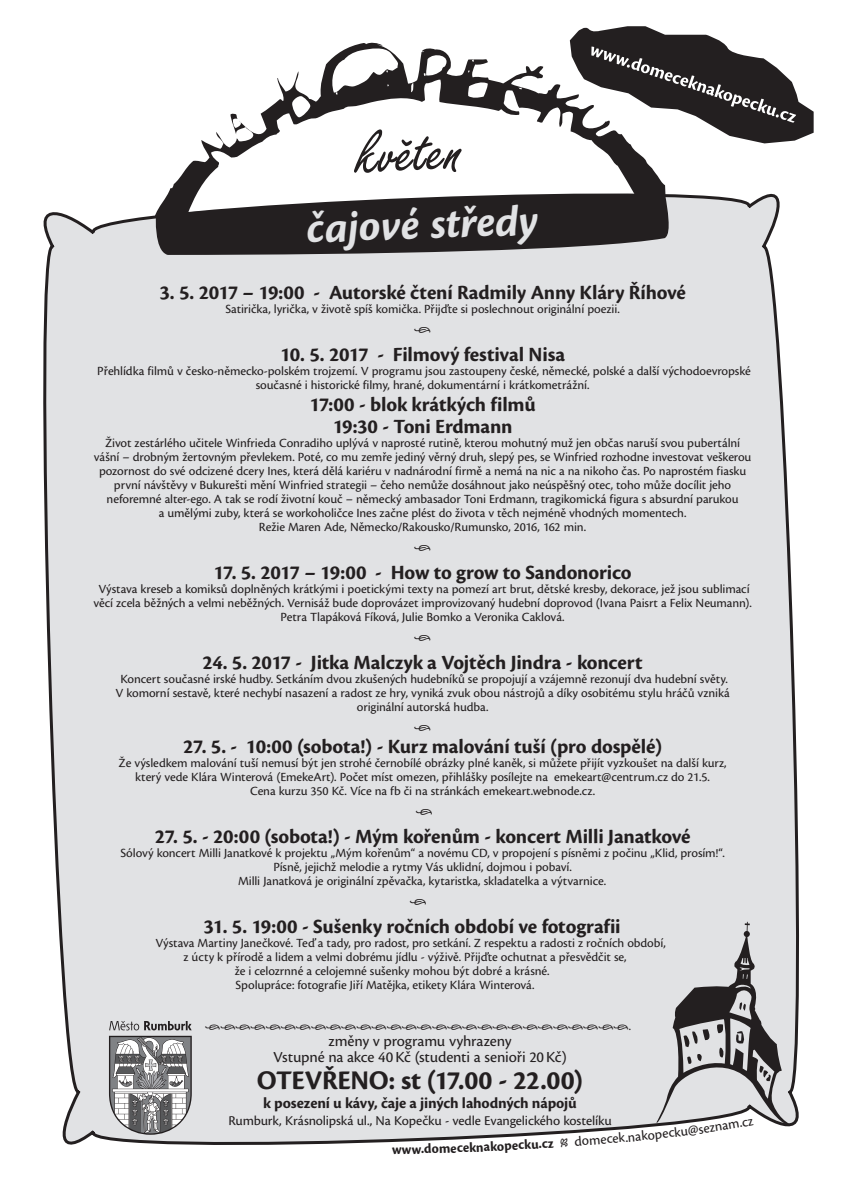
<style>
.page{position:relative;width:842px;height:1191px;background:#fff}
.page>*{position:absolute;margin:0;border:0;box-sizing:border-box;transform-origin:0 0}
.t1{font:65px "Freeport";color:#231f20}
.t2{font:italic 700 45px "Cronos Pro";color:#e1e2e4}
.t3{font:700 28px "Cronos Pro";letter-spacing:-.01em;color:#231f20}
.t4{font:700 21px/22px "Cronos Pro";letter-spacing:-.01em;color:#231f20;text-align:center}
.t5{font:16px/16px "Cronos Pro Capt";letter-spacing:-.01em;color:#231f20;text-align:center}
.t6{font:700 16px "Cronos Pro";letter-spacing:-.01em;color:#231f20}
.t7{font:15px "Cronos Pro Capt";color:#231f20}
.t8{font:14.4px "Cronos Pro Capt";color:#231f20}
.t9{font:700 14.4px "Cronos Pro";color:#231f20}
.t10{font:14px "Cronos Pro Capt";letter-spacing:-.01em;color:#231f20}
.t11{font:13.5px "Cronos Pro Capt";color:#231f20}
.t12{font:13px/14px "Cronos Pro Capt";letter-spacing:-.01em;color:#231f20;text-align:center}
.s1{font-size:12.2px}
.s2{font-family:"Cronos Pro";font-weight:700}
</style>
<div class="page">
<svg style="left:178px;top:42px;width:482px;height:137px"></svg>
<div style="left:43px;top:179px;width:756px;height:966px;background:#e1e2e4"></div>
<svg style="left:154px;top:194px;width:516px;height:62px;background:#464243"></svg>
<svg style="left:570px;top:26px;width:244px;height:117px"></svg>
<svg style="left:109px;top:1020px;width:83px;height:114px"></svg>
<svg style="left:656px;top:921px;width:136px;height:212px;background:#b8b8ba"></svg>
<h1 class="t1" style="left:352px;top:118px;width:108px;rotate:-3deg">květen</h1>
<h2 class="t2" style="left:306px;top:202px;width:234px;rotate:-2deg">čajové středy</h2>
<h3 class="t4" style="left:159px;top:282px;width:528px">3. 5. 2017 – 19:00 - Autorské čtení Radmily Anny Kláry Říhové</h3>
<p class="t12" style="left:225px;top:302px;width:396px">Satirička, lyrička, v životě spíš komička. Přijďte si poslechnout originální poezii.</p>
<p class="t7" style="left:414px;top:319px;width:18px">•</p>
<h3 class="t4" style="left:280px;top:344px;width:287px">10. 5. 2017 - Filmový festival Nisa</h3>
<p class="t12" style="left:97px;top:364px;width:655px">Přehlídka filmů v česko-německo-polském trojzemí. V programu jsou zastoupeny české, německé, polské a další východoevropské současné i historické filmy, hrané, dokumentární i krátkometrážní.</p>
<h3 class="t4" style="left:310px;top:394px;width:228px">17:00 - blok krátkých filmů<br>19:30 - Toni Erdmann</h3>
<p class="t12" style="left:94px;top:436px;width:659px">Život zestárlého učitele Winfrieda Conradiho uplývá v naprosté rutině, kterou mohutný muž jen občas naruší svou pubertální vášní – drobným žertovným převlekem. Poté, co mu zemře jediný věrný druh, slepý pes, se Winfried rozhodne investovat veškerou pozornost do své odcizené dcery Ines, která dělá kariéru v nadnárodní firmě a nemá na nic a na nikoho čas. Po naprostém fiasku první návštěvy v Bukurešti mění Winfried strategii – čeho nemůže dosáhnout jako neúspěšný otec, toho může docílit jeho neforemné alter-ego. A tak se rodí životní kouč – německý ambasador Toni Erdmann, tragikomická figura s absurdní parukou<br>a umělými zuby, která se workoholičce Ines začne plést do života v těch nejméně vhodných momentech.<br>Režie Maren Ade, Německo/Rakousko/Rumunsko, 2016, 162 min.</p>
<p class="t7" style="left:414px;top:537px;width:18px">•</p>
<h3 class="t4" style="left:214px;top:562px;width:420px">17. 5. 2017 – 19:00 - How to grow to Sandonorico</h3>
<p class="t12" style="left:93px;top:582px;width:660px">Výstava kreseb a komiksů doplněných krátkými i poetickými texty na pomezí art brut, dětské kresby, dekorace, jež jsou sublimací věcí zcela běžných a velmi neběžných. Vernisáž bude doprovázet improvizovaný hudební doprovod (Ivana Paisrt a Felix Neumann).<br>Petra Tlapáková Fíková, Julie Bomko a Veronika Caklová.</p>
<p class="t7" style="left:414px;top:627px;width:18px">•</p>
<h3 class="t4" style="left:203px;top:652px;width:442px">24. 5. 2017 - Jitka Malczyk a Vojtěch Jindra - koncert</h3>
<p class="t12" style="left:116px;top:672px;width:616px">Koncert současné irské hudby. Setkáním dvou zkušených hudebníků se propojují a vzájemně rezonují dva hudební světy.<br>V komorní sestavě, které nechybí nasazení a radost ze hry, vyniká zvuk obou nástrojů a díky osobitému stylu hráčů vzniká originální autorská hudba.</p>
<p class="t7" style="left:414px;top:717px;width:18px">•</p>
<h3 class="t4" style="left:183px;top:736px;width:480px">27. 5. - 10:00 (sobota!) - Kurz malování tuší (pro dospělé)</h3>
<p class="t12" style="left:119px;top:756px;width:610px">Že výsledkem malování tuší nemusí být jen strohé černobílé obrázky plné kaněk, si můžete přijít vyzkoušet na další kurz, který vede Klára Winterová (EmekeArt). Počet míst omezen, přihlášky posílejte na emekeart@centrum.cz do 21.5.<br>Cena kurzu 350 Kč. Více na fb či na stránkách emekeart.webnode.cz.</p>
<p class="t7" style="left:416px;top:801px;width:18px">•</p>
<h3 class="t4" style="left:155px;top:826px;width:537px">27. 5. - 20:00 (sobota!) - Mým kořenům - koncert Milli Janatkové</h3>
<p class="t12" style="left:120px;top:846px;width:606px">Sólový koncert Milli Janatkové k projektu „Mým kořenům“ a novému CD, v propojení s písněmi z počinu „Klid, prosím!“.<br>Písně, jejichž melodie a rytmy Vás uklidní, dojmou i pobaví.<br>Milli Janatková je originální zpěvačka, kytaristka, skladatelka a výtvarnice.</p>
<p class="t7" style="left:410px;top:891px;width:18px">•</p>
<h3 class="t4" style="left:204px;top:916px;width:419px">31. 5. 19:00 - Sušenky ročních období ve fotografii</h3>
<p class="t12" style="left:155px;top:936px;width:512px">Výstava Martiny Janečkové. Teď a tady, pro radost, pro setkání. Z respektu a radosti z ročních období,</p>
<p class="t12" style="left:184px;top:950px;width:445px">z úcty k přírodě a lidem a velmi dobrému jídlu - výživě. Přijďte ochutnat a přesvědčit se,</p>
<p class="t12" style="left:235px;top:964px;width:316px">že i celozrnné a celojemné sušenky mohou být dobré a krásné.</p>
<p class="t12" style="left:236px;top:978px;width:300px">Spolupráce: fotografie Jiří Matějka, etikety Klára Winterová.</p>
<p class="t11" style="left:205px;top:1017px;width:427px">••••••••••••••••••••••••••••<span class="s1">.</span></p>
<p class="t5" style="left:273px;top:1032px;width:295px">změny v programu vyhrazeny<br>Vstupné na akce 40Kč (studenti a senioři 20Kč)</p>
<h3 class="t3" style="left:257px;top:1064px;width:328px">OTEVŘENO: st (17.00 - 22.00)</h3>
<p class="t6" style="left:263px;top:1093px;width:315px">k posezení u kávy, čaje a jiných lahodných nápojů</p>
<p class="t10" style="left:228px;top:1112px;width:385px">Rumburk, Krásnolipská ul., Na Kopečku - vedle Evangelického kostelíku</p>
<p class="t9" style="left:411px;top:1141px;width:74px;rotate:-2deg">w.domecekn</p>
<p class="t9" style="left:483px;top:1138px;width:60px;rotate:-3deg">akopecku.</p>
<p class="t8" style="left:541px;top:1135px;width:49px;rotate:-4deg"><span class="s2">cz</span> • do</p>
<p class="t8" style="left:588px;top:1132px;width:48px;rotate:-5deg">mecek.n</p>
<p class="t8" style="left:634px;top:1128px;width:35px;rotate:-6deg">akope</p>
<p class="t8" style="left:667px;top:1124px;width:32px;rotate:-7deg">cku@</p>
</div>
